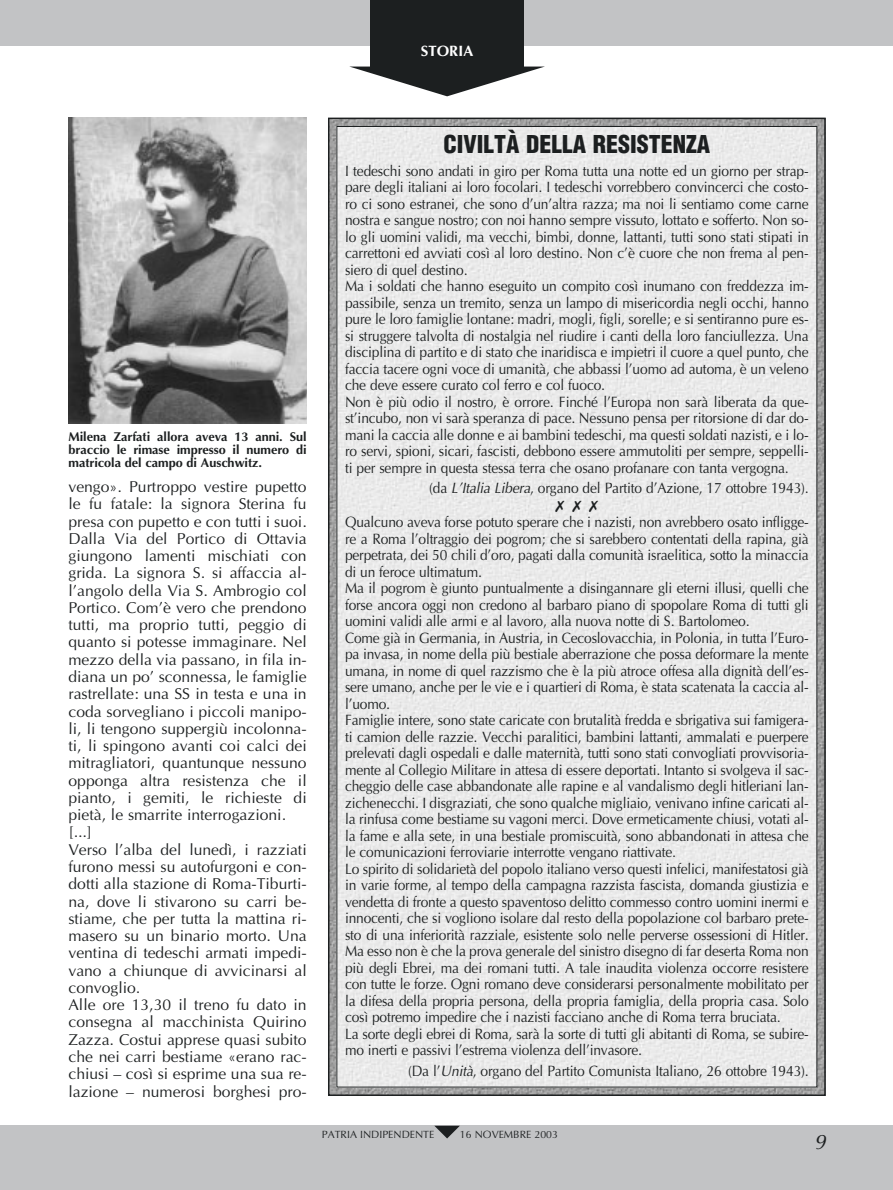
<style>
.page{position:relative;width:893px;height:1190px;background:#fff}
.page>*{position:absolute;margin:0;border:0;box-sizing:border-box;transform-origin:0 0}
.t1{font:900 condensed 24px "Helvetica";color:#1c1f20}
.t2{font:italic 21px "Optima";color:#1c1f20}
.t3{font:15.75px/17.2px "Optima";color:#1c1f20}
.t4{font:15.75px "Zapf Dingbats";color:#1c1f20}
.t5{font:15px/16.5px "Optima";letter-spacing:-.015em;color:#1c1f20;scale:.92 1}
.t6{font:700 15px "Optima";color:#fff}
.t7{font:700 12.75px/12.9px "Optima";letter-spacing:-.005em;color:#1c1f20;text-align:justify}
.t8{font:10.5px "Optima";color:#1c1f20}
.s1{font-style:italic}
</style>
<div class="page">
<div style="left:0;top:0;width:892px;height:45px;background:#c2c3c5"></div>
<div style="left:0;top:1125px;width:892px;height:65px;background:#c2c3c5"></div>
<div style="left:370px;top:0;width:153px;height:67px;background:#1c1f20"></div>
<svg style="left:351px;top:67px;width:192px;height:29px"></svg>
<svg style="left:434px;top:1125px;width:26px;height:13px"></svg>
<img style="left:68px;top:118px;width:239px;height:305px">
<img style="left:331px;top:121px;width:491px;height:972px">
<div style="left:338px;top:128px;width:477px;height:957px;background:#eaeaea"></div>
<p class="t6" style="left:421px;top:44px;width:54px">STORIA</p>
<p class="t7" style="left:68px;top:431px;width:240px">Milena Zarfati allora aveva 13 anni. Sul braccio le rimase impresso il numero di matricola del campo di Auschwitz.</p>
<p class="t3" style="left:68px;top:479px;width:240px">vengo». Purtroppo vestire pupetto le fu fatale: la signora Sterina fu presa con pupetto e con tutti i suoi.<br>Dalla Via del Portico di Ottavia giungono lamenti mischiati con grida. La signora S. si affaccia al&shy;l’angolo della Via S. Ambrogio col<br>Portico. Com’è vero che prendono tutti, ma proprio tutti, peggio di quanto si potesse immaginare. Nel mezzo della via passano, in fila in&shy;diana un po’ sconnessa, le famiglie rastrellate: una SS in testa e una in coda sorvegliano i piccoli manipo&shy;li, li tengono suppergiù incolonna&shy;ti, li spingono avanti coi calci dei mitragliatori, quantunque nessuno opponga altra resistenza che il pianto, i gemiti, le richieste di pietà, le smarrite interrogazioni. [...]<br>Verso l’alba del lunedì, i razziati furono messi su autofurgoni e con&shy;dotti alla stazione di Roma-Tiburti&shy;na, dove li stivarono su carri be&shy;stiame, che per tutta la mattina ri&shy;masero su un binario morto. Una ventina di tedeschi armati impedi&shy;vano a chiunque di avvicinarsi al convoglio.<br>Alle ore 13,30 il treno fu dato in consegna al macchinista Quirino<br>Zazza. Costui apprese quasi subito che nei carri bestiame «erano rac&shy;chiusi – così si esprime una sua re&shy;lazione – numerosi borghesi pro-</p>
<h1 class="t1" style="left:443px;top:135px;width:268px">CIVILTÀ DELLA RESISTENZA</h1>
<p class="t5" style="left:345px;top:164px;width:505px">I tedeschi sono andati in giro per Roma tutta una notte ed un giorno per strap&shy;pare degli italiani ai loro focolari. I tedeschi vorrebbero convincerci che costo&shy;ro ci sono estranei, che sono d’un’altra razza; ma noi li sentiamo come carne nostra e sangue nostro; con noi hanno sempre vissuto, lottato e sofferto. Non so&shy;lo gli uomini validi, ma vecchi, bimbi, donne, lattanti, tutti sono stati stipati in carrettoni ed avviati così al loro destino. Non c’è cuore che non frema al pen&shy;siero di quel destino.<br>Ma i soldati che hanno eseguito un compito così inumano con freddezza im&shy;passibile, senza un tremito, senza un lampo di misericordia negli occhi, hanno pure le loro famiglie lontane: madri, mogli, figli, sorelle; e si sentiranno pure es&shy;si struggere talvolta di nostalgia nel riudire i canti della loro fanciullezza. Una disciplina di partito e di stato che inaridisca e impietri il cuore a quel punto, che faccia tacere ogni voce di umanità, che abbassi l’uomo ad automa, è un veleno che deve essere curato col ferro e col fuoco.<br>Non è più odio il nostro, è orrore. Finché l’Europa non sarà liberata da que&shy;st’incubo, non vi sarà speranza di pace. Nessuno pensa per ritorsione di dar do&shy;mani la caccia alle donne e ai bambini tedeschi, ma questi soldati nazisti, e i lo&shy;ro servi, spioni, sicari, fascisti, debbono essere ammutoliti per sempre, seppelli&shy;ti per sempre in questa stessa terra che osano profanare con tanta vergogna.</p>
<p class="t5" style="left:429px;top:481px;width:414px">(da <span class="s1">L’Italia Libera</span>, organo del Partito d’Azione, 17 ottobre 1943).</p>
<p class="t4" style="left:555px;top:497px;width:44px">✗✗✗</p>
<p class="t5" style="left:345px;top:515px;width:505px">Qualcuno aveva forse potuto sperare che i nazisti, non avrebbero osato infligge&shy;re a Roma l’oltraggio dei pogrom; che si sarebbero contentati della rapina, già perpetrata, dei 50 chili d’oro, pagati dalla comunità israelitica, sotto la minaccia di un feroce ultimatum.<br>Ma il pogrom è giunto puntualmente a disingannare gli eterni illusi, quelli che forse ancora oggi non credono al barbaro piano di spopolare Roma di tutti gli uomini validi alle armi e al lavoro, alla nuova notte di S. Bartolomeo.<br>Come già in Germania, in Austria, in Cecoslovacchia, in Polonia, in tutta l’Euro&shy;pa invasa, in nome della più bestiale aberrazione che possa deformare la mente umana, in nome di quel razzismo che è la più atroce offesa alla dignità dell’es&shy;sere umano, anche per le vie e i quartieri di Roma, è stata scatenata la caccia al&shy;l’uomo.<br>Famiglie intere, sono state caricate con brutalità fredda e sbrigativa sui famigera&shy;ti camion delle razzie. Vecchi paralitici, bambini lattanti, ammalati e puerpere prelevati dagli ospedali e dalle maternità, tutti sono stati convogliati provvisoria&shy;mente al Collegio Militare in attesa di essere deportati. Intanto si svolgeva il sac&shy;cheggio delle case abbandonate alle rapine e al vandalismo degli hitleriani lan&shy;zichenecchi. I disgraziati, che sono qualche migliaio, venivano infine caricati al&shy;la rinfusa come bestiame su vagoni merci. Dove ermeticamente chiusi, votati al&shy;la fame e alla sete, in una bestiale promiscuità, sono abbandonati in attesa che le comunicazioni ferroviarie interrotte vengano riattivate.<br>Lo spirito di solidarietà del popolo italiano verso questi infelici, manifestatosi già in varie forme, al tempo della campagna razzista fascista, domanda giustizia e vendetta di fronte a questo spaventoso delitto commesso contro uomini inermi e innocenti, che si vogliono isolare dal resto della popolazione col barbaro prete&shy;sto di una inferiorità razziale, esistente solo nelle perverse ossessioni di Hitler.<br>Ma esso non è che la prova generale del sinistro disegno di far deserta Roma non più degli Ebrei, ma dei romani tutti. A tale inaudita violenza occorre resistere con tutte le forze. Ogni romano deve considerarsi personalmente mobilitato per la difesa della propria persona, della propria famiglia, della propria casa. Solo così potremo impedire che i nazisti facciano anche di Roma terra bruciata.<br>La sorte degli ebrei di Roma, sarà la sorte di tutti gli abitanti di Roma, se subire&shy;mo inerti e passivi l’estrema violenza dell’invasore.</p>
<p class="t5" style="left:408px;top:1064px;width:437px">(Da l’<span class="s1">Unità</span>, organo del Partito Comunista Italiano, 26 ottobre 1943).</p>
<p class="t8" style="left:322px;top:1130px;width:114px">PATRIA INDIPENDENTE</p>
<p class="t8" style="left:460px;top:1130px;width:100px">16 NOVEMBRE 2003</p>
<h2 class="t2" style="left:814px;top:1132px;width:13px">9</h2>
</div>
